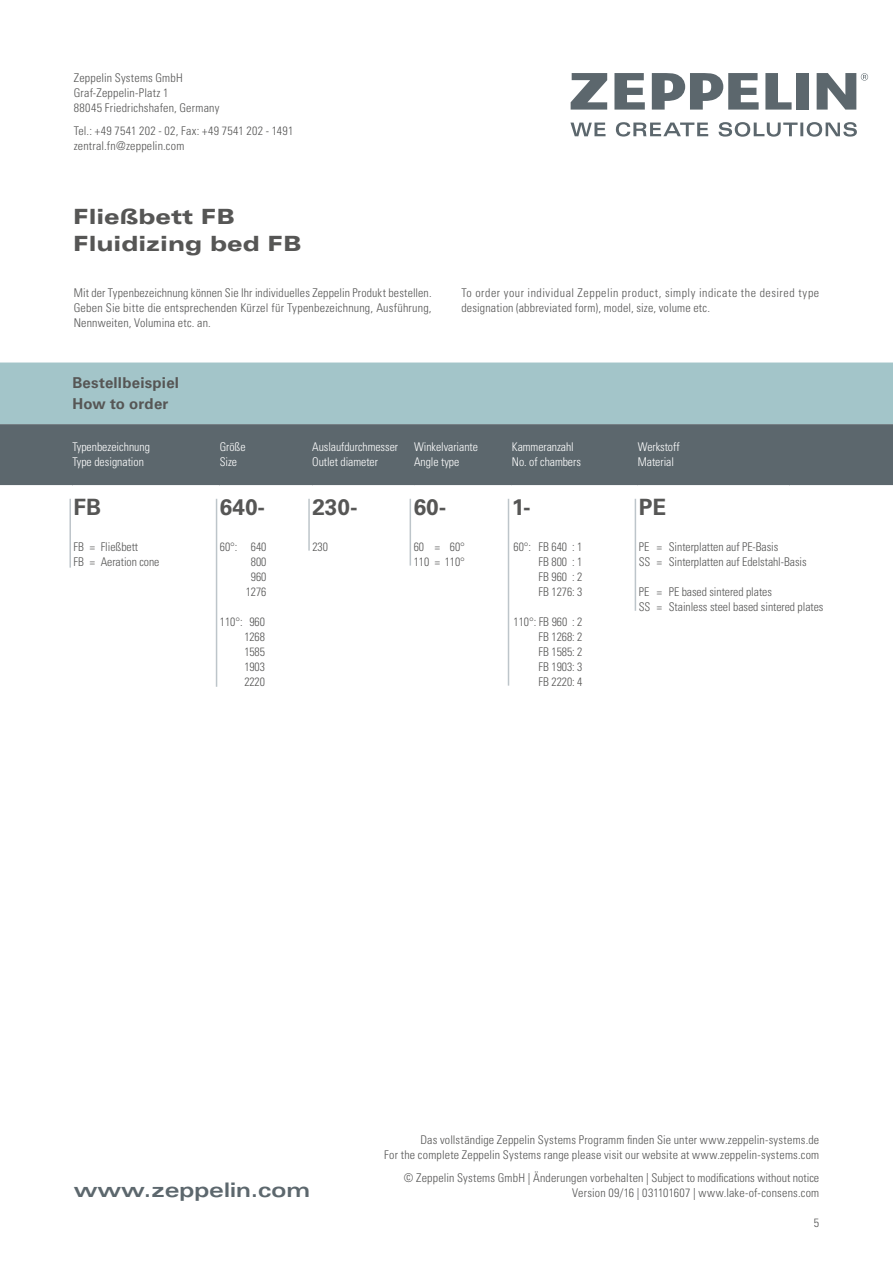
<style>
.page{position:relative;width:893px;height:1263px;background:#fff}
.page>*{position:absolute;margin:0;border:0;box-sizing:border-box;transform-origin:0 0}
.t1{font:700 22.5px "Univers LT Std";color:#565655}
.t2{font:900 expanded 21px/27px "Univers LT Std";color:#565655}
.t3{font:700 expanded 20.1px "Univers LT Std";color:#5c676d}
.t4{font:700 15px/21px "Univers LT Std";letter-spacing:.015em;color:#565655}
.t5{font:300 condensed 12px/15px "Univers LT Std";letter-spacing:.01em;color:#565655}
.t6{font:300 condensed 12px/15px "Univers LT Std";letter-spacing:-.005em;color:#fff}
.t7{font:300 condensed 12px/15px "Univers LT Std";letter-spacing:.035em;color:#565655}
</style>
<div class="page">
<svg style="left:571px;top:73px;width:36px;height:37px"></svg>
<svg style="left:817px;top:73px;width:51px;height:37px"></svg>
<div style="left:796px;top:73px;width:12px;height:37px;background:#5c676d"></div>
<svg style="left:765px;top:73px;width:27px;height:37px"></svg>
<svg style="left:614px;top:73px;width:31px;height:37px"></svg>
<svg style="left:652px;top:73px;width:107px;height:37px"></svg>
<svg style="left:570px;top:122px;width:287px;height:15px"></svg>
<div style="left:0;top:362px;width:893px;height:62px;background:#a3c5c9"></div>
<div style="left:0;top:424px;width:893px;height:61px;background:#5c676d"></div>
<hr style="left:69px;top:499px;width:2px;height:69px;background:#bdc5ca">
<hr style="left:410px;top:499px;width:1px;height:67px;background:#bdc5ca">
<hr style="left:508px;top:499px;width:1px;height:187px;background:#bdc5ca">
<hr style="left:308px;top:499px;width:2px;height:52px;background:#bdc5ca">
<hr style="left:635px;top:499px;width:1px;height:112px;background:#bdc5ca">
<hr style="left:216px;top:499px;width:1px;height:188px;background:#bdc5ca">
<p class="t5" style="left:74px;top:70px;width:147px">Zeppelin Systems GmbH<br>Graf-Zeppelin-Platz 1<br>88045 Friedrichshafen, Germany</p>
<p class="t5" style="left:74px;top:124px;width:221px">Tel.: +49 7541 202 - 02, Fax: +49 7541 202 - 1491 zentral.fn@zeppelin.com</p>
<h2 class="t2" style="left:73px;top:203px;width:230px">Fließbett FB<br>Fluidizing bed FB</h2>
<p class="t5" style="left:74px;top:285px;width:359px;text-align:justify">Mit der Typenbezeichnung können Sie Ihr individuelles Zeppelin Produkt bestellen.<br>Geben Sie bitte die entsprechenden Kürzel für Typenbezeichnung, Ausführung, Nennweiten, Volumina etc. an.</p>
<p class="t7" style="left:461px;top:285px;width:359px">To order your individual Zeppelin product, simply indicate the desired type designation (abbreviated form), model, size, volume etc.</p>
<p class="t4" style="left:72px;top:373px;width:108px">Bestellbeispiel<br>How to order</p>
<p class="t6" style="left:72px;top:440px;width:79px">Typenbezeichnung<br>Type designation</p>
<p class="t6" style="left:220px;top:440px;width:27px">Größe<br>Size</p>
<p class="t6" style="left:312px;top:440px;width:87px">Auslaufdurchmesser<br>Outlet diameter</p>
<p class="t6" style="left:414px;top:440px;width:65px">Winkelvariante<br>Angle type</p>
<p class="t6" style="left:512px;top:440px;width:71px">Kammeranzahl<br>No. of chambers</p>
<p class="t6" style="left:638px;top:440px;width:43px">Werkstoff<br>Material</p>
<h1 class="t1" style="left:312px;top:494px;width:47px">230-</h1>
<h1 class="t1" style="left:639px;top:494px;width:29px">PE</h1>
<p class="t5" style="left:639px;top:539px;width:169px">PE = Sinterplatten auf PE-Basis<br>SS = Sinterplatten auf Edelstahl-Basis</p>
<p class="t5" style="left:639px;top:584px;width:186px">PE = PE based sintered plates<br>SS = Stainless steel based sintered plates</p>
<h1 class="t1" style="left:414px;top:494px;width:34px">60-</h1>
<h1 class="t1" style="left:512px;top:494px;width:20px">1-</h1>
<h1 class="t1" style="left:220px;top:494px;width:47px">640-</h1>
<p class="t5" style="left:220px;top:539px;width:48px;text-align:right">60°: 640<br>800<br>960<br>1276</p>
<p class="t5" style="left:244px;top:614px;width:22px;text-align:justify;text-indent:-24px">110°: 960<br>1268<br>1585<br>1903<br>2220</p>
<h1 class="t1" style="left:74px;top:494px;width:29px">FB</h1>
<p class="t5" style="left:74px;top:539px;width:87px">FB = Fließbett<br>FB = Aeration cone</p>
<p class="t5" style="left:414px;top:539px;width:53px">60 = 60°<br>110 = 110°</p>
<p class="t5" style="left:539px;top:539px;width:45px;text-align:justify;text-indent:-25px">60°: FB 640 : 1<br>FB 800 : 1<br>FB 960 : 2<br>FB 1276: 3</p>
<p class="t5" style="left:539px;top:614px;width:45px;text-align:justify;text-indent:-25px">110°: FB 960 : 2<br>FB 1268: 2<br>FB 1585: 2<br>FB 1903: 3<br>FB 2220: 4</p>
<p class="t5" style="left:312px;top:539px;width:17px">230</p>
<h3 class="t3" style="left:74px;top:1178px;width:238px">www.zeppelin.com</h3>
<p class="t5" style="left:384px;top:1132px;width:436px;text-align:right">Das vollständige Zeppelin Systems Programm finden Sie unter www.zeppelin-systems.de<br>For the complete Zeppelin Systems range please visit our website at www.zeppelin-systems.com</p>
<p class="t5" style="left:404px;top:1171px;width:417px;text-align:right">© Zeppelin Systems GmbH | Änderungen vorbehalten | Subject to modifications without notice<br>Version 09/16 | 031101607 | www.lake-of-consens.com</p>
<p class="t5" style="left:814px;top:1215px;width:7px">5</p>
</div>
